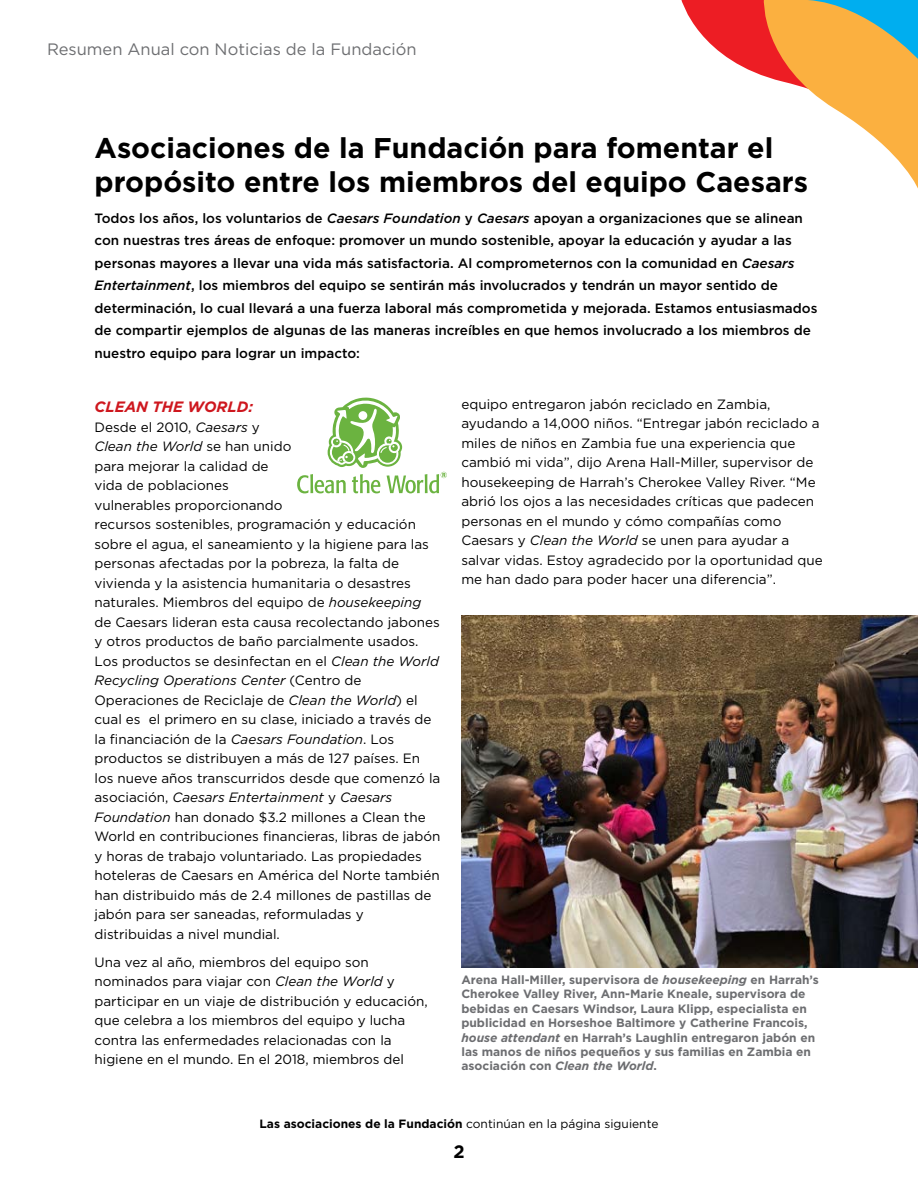
<style>
.page{position:relative;width:918px;height:1188px;background:#fff}
.page>*{position:absolute;margin:0;border:0;box-sizing:border-box;transform-origin:0 0}
.t1{font:700 28.5px/34.2px "Gotham";color:#000}
.t2{font:700 18px "Gotham";color:#000}
.t3{font:16.5px "Gotham";color:#6d6e71}
.t4{font:italic 700 15px "Gotham";color:#ce171e}
.t5{font:13.5px/19.5px "Gotham";color:#000}
.t6{font:500 13.5px/22.5px "Gotham";color:#000}
.t7{font:700 12px/14.4px "Gotham";color:#6d6e71}
.t8{font:700 12px "Gotham";color:#000}
.s1{font-style:italic}
.s2{font-weight:400}
</style>
<div class="page">
<img style="left:461px;top:616px;width:457px;height:351px">
<svg style="left:297px;top:397px;width:150px;height:96px"></svg>
<svg style="left:681px;top:0;width:237px;height:189px"></svg>
<p class="t3" style="left:47px;top:40px;width:371px">Resumen Anual con Noticias de la Fundación</p>
<h1 class="t1" style="left:94px;top:130px;width:715px">Asociaciones de la Fundación para fomentar el propósito entre los miembros del equipo Caesars</h1>
<p class="t6" style="left:94px;top:206px;width:724px">Todos los años, los voluntarios de <span class="s1">Caesars Foundation</span> y <span class="s1">Caesars</span> apoyan a organizaciones que se alinean con nuestras tres áreas de enfoque: promover un mundo sostenible, apoyar la educación y ayudar a las personas mayores a llevar una vida más satisfactoria. Al comprometernos con la comunidad en <span class="s1">Caesars Entertainment</span>, los miembros del equipo se sentirán más involucrados y tendrán un mayor sentido de determinación, lo cual llevará a una fuerza laboral más comprometida y mejorada. Estamos entusiasmados de compartir ejemplos de algunas de las maneras increíbles en que hemos involucrado a los miembros de nuestro equipo para lograr un impacto:</p>
<p class="t4" style="left:94px;top:398px;width:160px">CLEAN THE WORLD:</p>
<p class="t5" style="left:94px;top:417px;width:347px">Desde el 2010, <span class="s1">Caesars</span> y<br><span class="s1">Clean the World</span> se han unido<br>para mejorar la calidad de<br>vida de poblaciones<br>vulnerables proporcionando<br>recursos sostenibles, programación y educación sobre el agua, el saneamiento y la higiene para las personas afectadas por la pobreza, la falta de vivienda y la asistencia humanitaria o desastres naturales. Miembros del equipo de <span class="s1">housekeeping </span>de Caesars lideran esta causa recolectando jabones y otros productos de baño parcialmente usados.<br>Los productos se desinfectan en el <span class="s1">Clean the World Recycling Operations Center</span> (Centro de Operaciones de Reciclaje de <span class="s1">Clean the World</span>) el cual es el primero en su clase, iniciado a través de la financiación de la <span class="s1">Caesars Foundation</span>. Los productos se distribuyen a más de 127 países. En los nueve años transcurridos desde que comenzó la asociación, <span class="s1">Caesars Entertainment</span> y <span class="s1">Caesars Foundation</span> han donado $3.2 millones a Clean the World en contribuciones financieras, libras de jabón y horas de trabajo voluntariado. Las propiedades hoteleras de Caesars en América del Norte también han distribuido más de 2.4 millones de pastillas de jabón para ser saneadas, reformuladas y distribuidas a nivel mundial.</p>
<p class="t5" style="left:94px;top:952px;width:335px">Una vez al año, miembros del equipo son nominados para viajar con <span class="s1">Clean the World</span> y participar en un viaje de distribución y educación, que celebra a los miembros del equipo y lucha contra las enfermedades relacionadas con la higiene en el mundo. En el 2018, miembros del</p>
<p class="t5" style="left:461px;top:394px;width:363px">equipo entregaron jabón reciclado en Zambia, ayudando a 14,000 niños. “Entregar jabón reciclado a miles de niños en Zambia fue una experiencia que cambió mi vida”, dijo Arena Hall-Miller, supervisor de housekeeping de Harrah’s Cherokee Valley River. “Me abrió los ojos a las necesidades críticas que padecen personas en el mundo y cómo compañías como Caesars y <span class="s1">Clean the World</span> se unen para ayudar a salvar vidas. Estoy agradecido por la oportunidad que me han dado para poder hacer una diferencia”.</p>
<p class="t7" style="left:461px;top:972px;width:359px">Arena Hall-Miller, supervisora de <span class="s1">housekeeping</span> en Harrah’s Cherokee Valley River, Ann-Marie Kneale, supervisora de bebidas en Caesars Windsor, Laura Klipp, especialista en publicidad en Horseshoe Baltimore y Catherine Francois, <span class="s1">house attendant</span> en Harrah’s Laughlin entregaron jabón en las manos de niños pequeños y sus familias en Zambia en asociación con <span class="s1">Clean the World</span>.</p>
<p class="t8" style="left:260px;top:1117px;width:400px">Las asociaciones de la Fundación <span class="s2">continúan en la página siguiente</span></p>
<h2 class="t2" style="left:453px;top:1141px;width:13px">2</h2>
</div>
